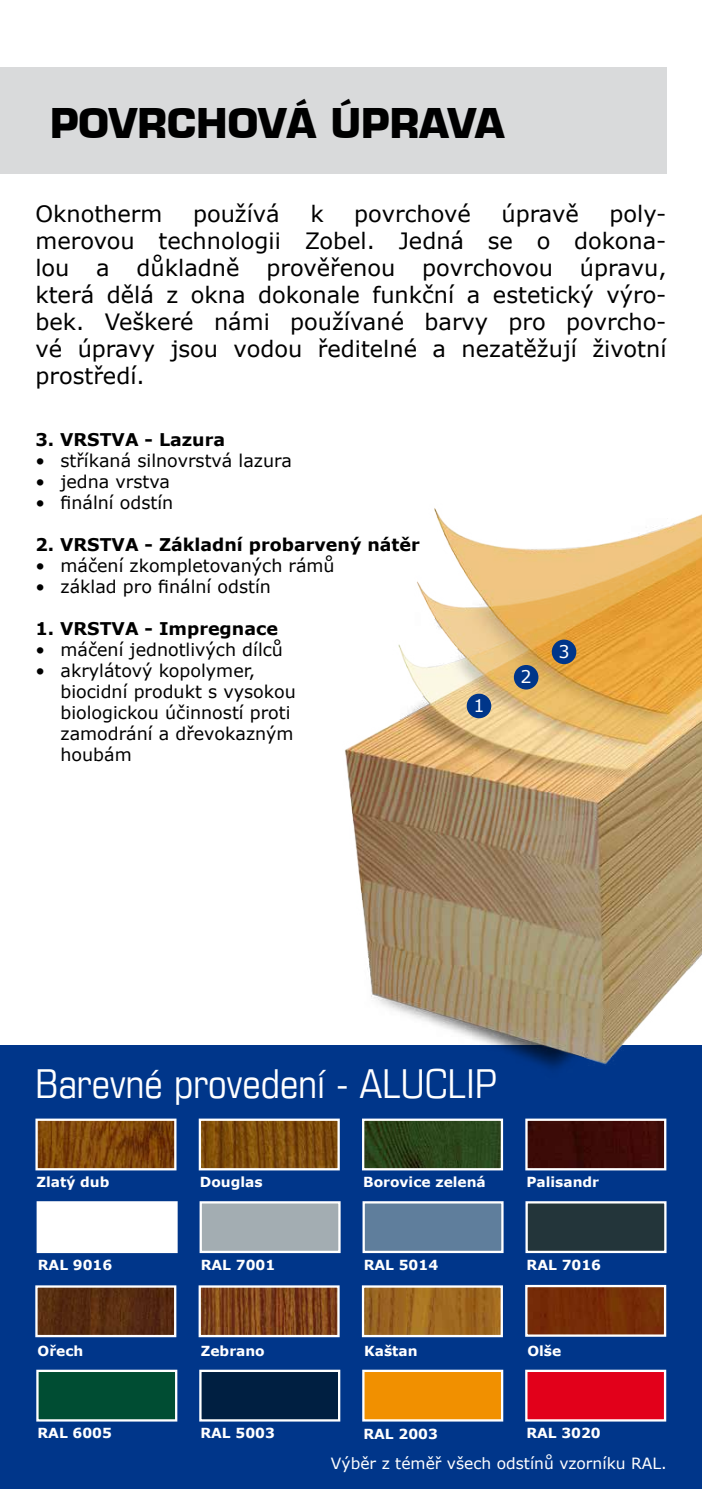
<style>
.page{position:relative;width:702px;height:1489px;background:#fff}
.page>*{position:absolute;margin:0;border:0;box-sizing:border-box;transform-origin:0 0}
.t1{font:condensed 40px "Eurostile LT";color:#fff}
.t2{font:700 40px "Eurostile LT";color:#000}
.t3{font:22.5px/27px "Verdana";color:#000;text-align:justify}
.t4{font:17.5px/21px "Verdana";color:#000}
.t5{font:700 17.5px "Verdana";color:#000}
.t6{font:17.5px "Verdana";color:#fff}
.t7{font:15.5px "Verdana";color:#fff}
.t8{font:700 13.75px "Verdana";color:#fff}
</style>
<div class="page">
<div style="left:0;top:1044px;width:702px;height:444px;background:#00368a"></div>
<div style="left:0;top:67px;width:666px;height:106px;background:#d9dadb"></div>
<img style="left:278px;top:508px;width:424px;height:561px">
<img style="left:38px;top:1121px;width:135px;height:46px">
<div style="left:35px;top:1118px;width:141px;height:52px;border:2px solid #fff"></div>
<img style="left:202px;top:1121px;width:135px;height:46px">
<div style="left:199px;top:1118px;width:141px;height:52px;border:2px solid #fff"></div>
<img style="left:365px;top:1121px;width:135px;height:46px">
<div style="left:362px;top:1118px;width:141px;height:52px;border:2px solid #fff"></div>
<img style="left:528px;top:1121px;width:135px;height:46px">
<div style="left:525px;top:1118px;width:141px;height:52px;border:2px solid #fff"></div>
<img style="left:38px;top:1288px;width:135px;height:46px">
<div style="left:35px;top:1285px;width:141px;height:52px;border:2px solid #fff"></div>
<img style="left:201px;top:1288px;width:135px;height:46px">
<div style="left:198px;top:1285px;width:141px;height:52px;border:2px solid #fff"></div>
<img style="left:365px;top:1288px;width:135px;height:46px">
<div style="left:362px;top:1285px;width:141px;height:52px;border:2px solid #fff"></div>
<img style="left:528px;top:1287px;width:135px;height:46px">
<div style="left:525px;top:1284px;width:141px;height:52px;border:2px solid #fff"></div>
<div style="left:525px;top:1369px;width:141px;height:52px;background:#e2001a;border:2px solid #fff"></div>
<div style="left:36px;top:1369px;width:141px;height:52px;background:#004d33;border:2px solid #fff"></div>
<div style="left:199px;top:1201px;width:141px;height:51px;background:#a3adb2;border:2px solid #fff"></div>
<div style="left:525px;top:1201px;width:141px;height:51px;background:#23353a;border:2px solid #fff"></div>
<div style="left:37px;top:1201px;width:141px;height:51px;background:#fff;border:2px solid #fff"></div>
<div style="left:199px;top:1369px;width:141px;height:52px;background:#001f41;border:2px solid #fff"></div>
<div style="left:362px;top:1201px;width:141px;height:51px;background:#5f7e9c;border:2px solid #fff"></div>
<div style="left:362px;top:1369px;width:141px;height:52px;background:#f19000;border:2px solid #fff"></div>
<div style="left:466px;top:693px;width:25px;height:25px;background:#00368a;border-radius:50%"></div>
<div style="left:514px;top:665px;width:24px;height:24px;background:#00368a;border-radius:50%"></div>
<div style="left:551px;top:639px;width:25px;height:25px;background:#00368a;border-radius:50%"></div>
<h1 class="t2" style="left:50px;top:99px;width:456px">POVRCHOVÁ ÚPRAVA</h1>
<p class="t3" style="left:35px;top:200px;width:128px">Oknotherm</p>
<p class="t3" style="left:193px;top:200px;width:88px">používá</p>
<p class="t3" style="left:310px;top:200px;width:15px">k</p>
<p class="t3" style="left:354px;top:200px;width:118px">povrchové</p>
<p class="t3" style="left:501px;top:200px;width:79px">úpravě</p>
<p class="t3" style="left:35px;top:200px;width:632px;text-indent:574px">poly&shy;merovou technologii Zobel. Jedná se o dokona&shy;lou a důkladně prověřenou povrchovou úpravu, která dělá z okna dokonale funkční a estetický výro&shy;bek. Veškeré námi používané barvy pro povrcho&shy;vé úpravy jsou vodou ředitelné a nezatěžují životní prostředí.</p>
<p class="t5" style="left:35px;top:427px;width:191px">3. VRSTVA - Lazura</p>
<p class="t4" style="left:35px;top:450px;width:258px">• stříkaná silnovrstvá lazura</p>
<p class="t4" style="left:35px;top:471px;width:136px">• jedna vrstva</p>
<p class="t4" style="left:35px;top:492px;width:139px">• finální odstín</p>
<p class="t5" style="left:35px;top:532px;width:386px">2. VRSTVA - Základní probarvený nátěr</p>
<p class="t4" style="left:35px;top:555px;width:301px">• máčení zkompletovaných rámů</p>
<p class="t4" style="left:35px;top:576px;width:237px">• základ pro finální odstín</p>
<p class="t5" style="left:35px;top:616px;width:244px">1. VRSTVA - Impregnace</p>
<p class="t4" style="left:35px;top:639px;width:249px">• máčení jednotlivých dílců</p>
<p class="t4" style="left:60px;top:660px;width:237px;text-indent:-25px">• akrylátový kopolymer, biocidní produkt s vysokou biologickou účinností proti zamodrání a dřevokazným houbám</p>
<p class="t6" style="left:473px;top:693px;width:13px">1</p>
<p class="t6" style="left:520px;top:664px;width:13px">2</p>
<p class="t6" style="left:558px;top:639px;width:13px">3</p>
<h1 class="t1" style="left:35px;top:1059px;width:462px">Barevné provedení - ALUCLIP</h1>
<p class="t8" style="left:37px;top:1172px;width:74px">Zlatý dub</p>
<p class="t8" style="left:200px;top:1172px;width:64px">Douglas</p>
<p class="t8" style="left:363px;top:1172px;width:124px">Borovice zelená</p>
<p class="t8" style="left:526px;top:1172px;width:74px">Palisandr</p>
<p class="t8" style="left:38px;top:1255px;width:76px">RAL 9016</p>
<p class="t8" style="left:201px;top:1255px;width:76px">RAL 7001</p>
<p class="t8" style="left:526px;top:1255px;width:76px">RAL 7016</p>
<p class="t8" style="left:363px;top:1255px;width:76px">RAL 5014</p>
<p class="t8" style="left:38px;top:1340px;width:47px">Ořech</p>
<p class="t8" style="left:201px;top:1340px;width:65px">Zebrano</p>
<p class="t8" style="left:364px;top:1340px;width:55px">Kaštan</p>
<p class="t8" style="left:527px;top:1340px;width:35px">Olše</p>
<p class="t8" style="left:37px;top:1423px;width:76px">RAL 6005</p>
<p class="t8" style="left:526px;top:1423px;width:76px">RAL 3020</p>
<p class="t8" style="left:200px;top:1423px;width:76px">RAL 5003</p>
<p class="t8" style="left:363px;top:1423px;width:76px">RAL 2003</p>
<p class="t7" style="left:331px;top:1451px;width:337px">Výběr z téměř všech odstínů vzorníku RAL.</p>
</div>
